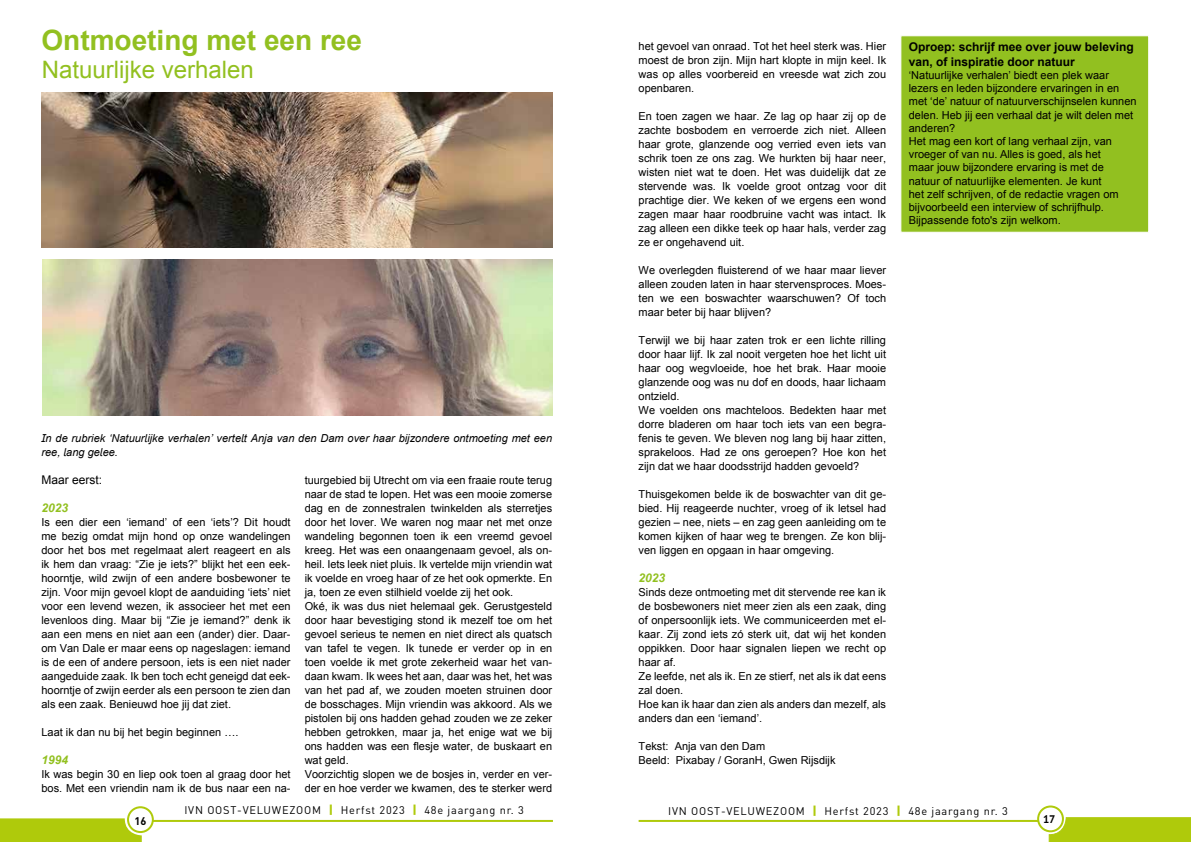
<style>
.page{position:relative;width:1191px;height:842px;background:#fff}
.page>*{position:absolute;margin:0;border:0;box-sizing:border-box;transform-origin:0 0}
.t1{font:700 28px "Arial";color:#92c020}
.t2{font:24px "Arial";color:#92c020}
.t3{font:700 12px/14.4px "Arial";color:#000}
.t4{font:italic 700 12px "Arial";color:#92c020}
.t5{font:12px "Arial";color:#000}
.t6{font:11px/14px "Arial";color:#000}
.t7{font:italic 11px/14px "Arial";color:#000}
.t8{font:11px "DIN";letter-spacing:.07em;color:#000}
.t9{font:700 11px "DIN Pro";color:#000}
.t10{font:700 11px "PT Sans";color:#000}
.s1{font-weight:900;font-size:12px;color:#afca0b}
</style>
<div class="page">
<div style="left:0;top:818px;width:142px;height:24px;background:#afca0b"></div>
<hr style="left:130px;top:820px;width:423px;height:2px;background:#afca0b">
<div style="left:128px;top:807px;width:25px;height:25px;background:#fff;border-radius:50%"></div>
<div style="left:127px;top:806px;width:27px;height:27px;border:2px solid #afca0b;border-radius:50%"></div>
<hr style="left:638px;top:820px;width:418px;height:2px;background:#afca0b">
<div style="left:1048px;top:817px;width:143px;height:25px;background:#afca0b"></div>
<div style="left:1038px;top:806px;width:25px;height:25px;background:#fff;border-radius:50%"></div>
<div style="left:1037px;top:805px;width:27px;height:27px;border:2px solid #afca0b;border-radius:50%"></div>
<div style="left:900px;top:35px;width:249px;height:198px;background:#92c020;border:1px solid #fff"></div>
<img style="left:41px;top:92px;width:512px;height:156px">
<img style="left:43px;top:259px;width:510px;height:156px">
<h1 class="t1" style="left:41px;top:22px;width:322px">Ontmoeting met een ree</h1>
<h2 class="t2" style="left:42px;top:54px;width:214px">Natuurlijke verhalen</h2>
<p class="t7" style="left:41px;top:431px;width:512px">In de rubriek ‘Natuurlijke verhalen’ vertelt Anja van den Dam over haar bijzondere ontmoeting met een ree, lang gelee.</p>
<p class="t5" style="left:41px;top:472px;width:62px">Maar eerst:</p>
<p class="t4" style="left:41px;top:500px;width:28px">2023</p>
<p class="t6" style="left:41px;top:515px;width:251px;text-align:justify">Is een dier een ‘iemand’ of een ‘iets’? Dit houdt me bezig omdat mijn hond op onze wandelingen door het bos met regelmaat alert reageert en als ik hem dan vraag: “Zie je iets?” blijkt het een eek&shy;hoorntje, wild zwijn of een andere bosbewoner te zijn. Voor mijn gevoel klopt de aanduiding ‘iets’ niet voor een levend wezen, ik associeer het met een levenloos ding. Maar bij “Zie je iemand?” denk ik aan een mens en niet aan een (ander) dier. Daar&shy;om Van Dale er maar eens op nageslagen: iemand is de een of andere persoon, iets is een niet nader aangeduide zaak. Ik ben toch echt geneigd dat eek&shy;hoorntje of zwijn eerder als een persoon te zien dan als een zaak. Benieuwd hoe jij dat ziet.</p>
<p class="t6" style="left:41px;top:725px;width:198px">Laat ik dan nu bij het begin beginnen ….</p>
<p class="t4" style="left:41px;top:752px;width:28px">1994</p>
<p class="t6" style="left:41px;top:767px;width:251px">Ik was begin 30 en liep ook toen al graag door het bos. Met een vriendin nam ik de bus naar een na-</p>
<p class="t6" style="left:305px;top:473px;width:249px">tuurgebied bij Utrecht om via een fraaie route terug naar de stad te lopen. Het was een mooie zomerse dag en de zonnestralen twinkelden als sterretjes door het lover. We waren nog maar net met onze wandeling begonnen toen ik een vreemd gevoel kreeg. Het was een onaangenaam gevoel, als on&shy;heil. Iets leek niet pluis. Ik vertelde mijn vriendin wat ik voelde en vroeg haar of ze het ook opmerkte. En ja, toen ze even stilhield voelde zij het ook.<br>Oké, ik was dus niet helemaal gek. Gerustgesteld door haar bevestiging stond ik mezelf toe om het gevoel serieus te nemen en niet direct als quatsch van tafel te vegen. Ik tunede er verder op in en toen voelde ik met grote zekerheid waar het van&shy;daan kwam. Ik wees het aan, daar was het, het was van het pad af, we zouden moeten struinen door de bosschages. Mijn vriendin was akkoord. Als we pistolen bij ons hadden gehad zouden we ze zeker hebben getrokken, maar ja, het enige wat we bij ons hadden was een flesje water, de buskaart en wat geld.<br>Voorzichtig slopen we de bosjes in, verder en ver&shy;der en hoe verder we kwamen, des te sterker werd</p>
<p class="t6" style="left:638px;top:39px;width:249px;text-align:justify">het gevoel van onraad. Tot het heel sterk was. Hier moest de bron zijn. Mijn hart klopte in mijn keel. Ik was op alles voorbereid en vreesde wat zich zou openbaren.</p>
<p class="t6" style="left:638px;top:109px;width:249px;text-align:justify">En toen zagen we haar. Ze lag op haar zij op de zachte bosbodem en verroerde zich niet. Alleen haar grote, glanzende oog verried even iets van schrik toen ze ons zag. We hurkten bij haar neer, wisten niet wat te doen. Het was duidelijk dat ze stervende was. Ik voelde groot ontzag voor dit prachtige dier. We keken of we ergens een wond zagen maar haar roodbruine vacht was intact. Ik zag alleen een dikke teek op haar hals, verder zag ze er ongehavend uit.</p>
<p class="t6" style="left:638px;top:263px;width:249px;text-align:justify">We overlegden fluisterend of we haar maar liever alleen zouden laten in haar stervensproces. Moes&shy;ten we een boswachter waarschuwen? Of toch maar beter bij haar blijven?</p>
<p class="t6" style="left:638px;top:333px;width:249px">Terwijl we bij haar zaten trok er een lichte rilling door haar lijf. Ik zal nooit vergeten hoe het licht uit haar oog wegvloeide, hoe het brak. Haar mooie glanzende oog was nu dof en doods, haar lichaam ontzield.<br>We voelden ons machteloos. Bedekten haar met dorre bladeren om haar toch iets van een begra&shy;fenis te geven. We bleven nog lang bij haar zitten, sprakeloos. Had ze ons geroepen? Hoe kon het zijn dat we haar doodsstrijd hadden gevoeld?</p>
<p class="t6" style="left:638px;top:487px;width:249px;text-align:justify">Thuisgekomen belde ik de boswachter van dit ge&shy;bied. Hij reageerde nuchter, vroeg of ik letsel had gezien – nee, niets – en zag geen aanleiding om te komen kijken of haar weg te brengen. Ze kon blij&shy;ven liggen en opgaan in haar omgeving.</p>
<p class="t4" style="left:638px;top:570px;width:28px">2023</p>
<p class="t6" style="left:638px;top:585px;width:249px">Sinds deze ontmoeting met dit stervende ree kan ik de bosbewoners niet meer zien als een zaak, ding of onpersoonlijk iets. We communiceerden met el&shy;kaar. Zij zond iets zó sterk uit, dat wij het konden oppikken. Door haar signalen liepen we recht op haar af.<br>Ze leefde, net als ik. En ze stierf, net als ik dat eens zal doen.<br>Hoe kan ik haar dan zien als anders dan mezelf, als anders dan een ‘iemand’.</p>
<p class="t6" style="left:638px;top:739px;width:198px">Tekst: Anja van den Dam<br>Beeld: Pixabay / GoranH, Gwen Rijsdijk</p>
<p class="t3" style="left:909px;top:40px;width:226px">Oproep: schrijf mee over jouw beleving van, of inspiratie door natuur</p>
<p class="t6" style="left:909px;top:69px;width:229px;line-height:13.2px">‘Natuurlijke verhalen’ biedt een plek waar lezers en leden bijzondere ervaringen in en met ‘de’ natuur of natuurverschijnselen kunnen delen. Heb jij een verhaal dat je wilt delen met anderen?<br>Het mag een kort of lang verhaal zijn, van vroeger of van nu. Alles is goed, als het<br>maar jouw bijzondere ervaring is met de natuur of natuurlijke elementen. Je kunt<br>het zelf schrijven, of de redactie vragen om bijvoorbeeld een interview of schrijfhulp.<br>Bijpassende foto's zijn welkom.</p>
<p class="t8" style="left:184px;top:803px;width:341px">IVN OOST-VELUWEZOOM <span class="s1">|</span> Herfst 2023 <span class="s1">|</span> 48e jaargang nr. 3</p>
<p class="t8" style="left:668px;top:804px;width:341px">IVN OOST-VELUWEZOOM <span class="s1">|</span> Herfst 2023 <span class="s1">|</span> 48e jaargang nr. 3</p>
<p class="t9" style="left:134px;top:813px;width:13px">16</p>
<p class="t10" style="left:1043px;top:811px;width:14px">17</p>
</div>
